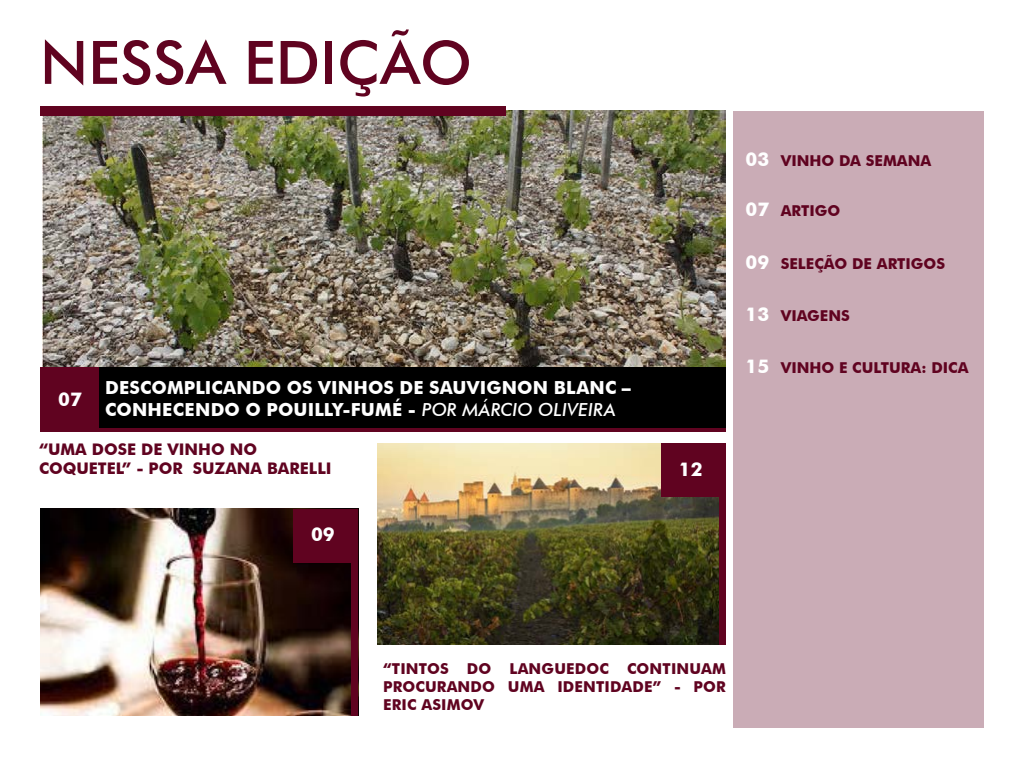
<style>
.page{position:relative;width:1024px;height:768px;background:#fff}
.page>*{position:absolute;margin:0;border:0;box-sizing:border-box;transform-origin:0 0}
.t1{font:500 60px "Futura BT";color:#600320}
.t2{font:700 19px "Futura BT";color:#fff}
.t3{font:700 18px/21.6px "Futura BT";letter-spacing:.01em;color:#fff}
.t4{font:700 16px/19.2px "Futura BT";color:#600320}
.t5{font:700 15px/18px "Futura BT";color:#600320;text-align:justify}
.s1{font-weight:500;font-style:italic}
.s2{font-size:19px;color:#fff}
</style>
<div class="page">
<img style="left:377px;top:444px;width:342px;height:201px">
<div style="left:733px;top:111px;width:251px;height:617px;background:#caacb6"></div>
<img style="left:43px;top:110px;width:683px;height:257px">
<svg style="left:100px;top:427px;width:626px;height:4px;background:#480218"></svg>
<div style="left:40px;top:367px;width:60px;height:64px;background:#600320"></div>
<div style="left:662px;top:444px;width:58px;height:53px;background:#600320"></div>
<img style="left:40px;top:509px;width:318px;height:207px">
<div style="left:294px;top:509px;width:58px;height:54px;background:#600320"></div>
<div style="left:351px;top:509px;width:7px;height:206px;background:#600320"></div>
<div style="left:719px;top:444px;width:7px;height:201px;background:#600320"></div>
<div style="left:99px;top:367px;width:627px;height:60px;background:#000"></div>
<div style="left:40px;top:107px;width:466px;height:9px;background:#600320"></div>
<h1 class="t1" style="left:40px;top:26px;width:434px">NESSA EDIÇÃO</h1>
<p class="t3" style="left:105px;top:377px;width:527px">DESCOMPLICANDO OS VINHOS DE SAUVIGNON BLANC –<br>CONHECENDO O POUILLY-FUMÉ - <span class="s1">POR MÁRCIO OLIVEIRA</span></p>
<p class="t4" style="left:39px;top:440px;width:294px">“UMA DOSE DE VINHO NO<br>COQUETEL” - POR SUZANA BARELLI</p>
<p class="t2" style="left:58px;top:388px;width:25px">07</p>
<p class="t2" style="left:311px;top:523px;width:25px">09</p>
<p class="t2" style="left:679px;top:458px;width:25px">12</p>
<p class="t5" style="left:746px;top:152px;width:187px"><span class="s2">03</span> VINHO DA SEMANA</p>
<p class="t5" style="left:746px;top:202px;width:96px"><span class="s2">07</span> ARTIGO</p>
<p class="t5" style="left:746px;top:254px;width:201px"><span class="s2">09</span> SELEÇÃO DE ARTIGOS</p>
<p class="t5" style="left:746px;top:307px;width:106px"><span class="s2">13</span> VIAGENS</p>
<p class="t5" style="left:746px;top:359px;width:224px"><span class="s2">15</span> VINHO E CULTURA: DICA</p>
<p class="t5" style="left:383px;top:659px;width:344px">“TINTOS DO LANGUEDOC CONTINUAM PROCURANDO UMA IDENTIDADE” - POR ERIC ASIMOV</p>
</div>
